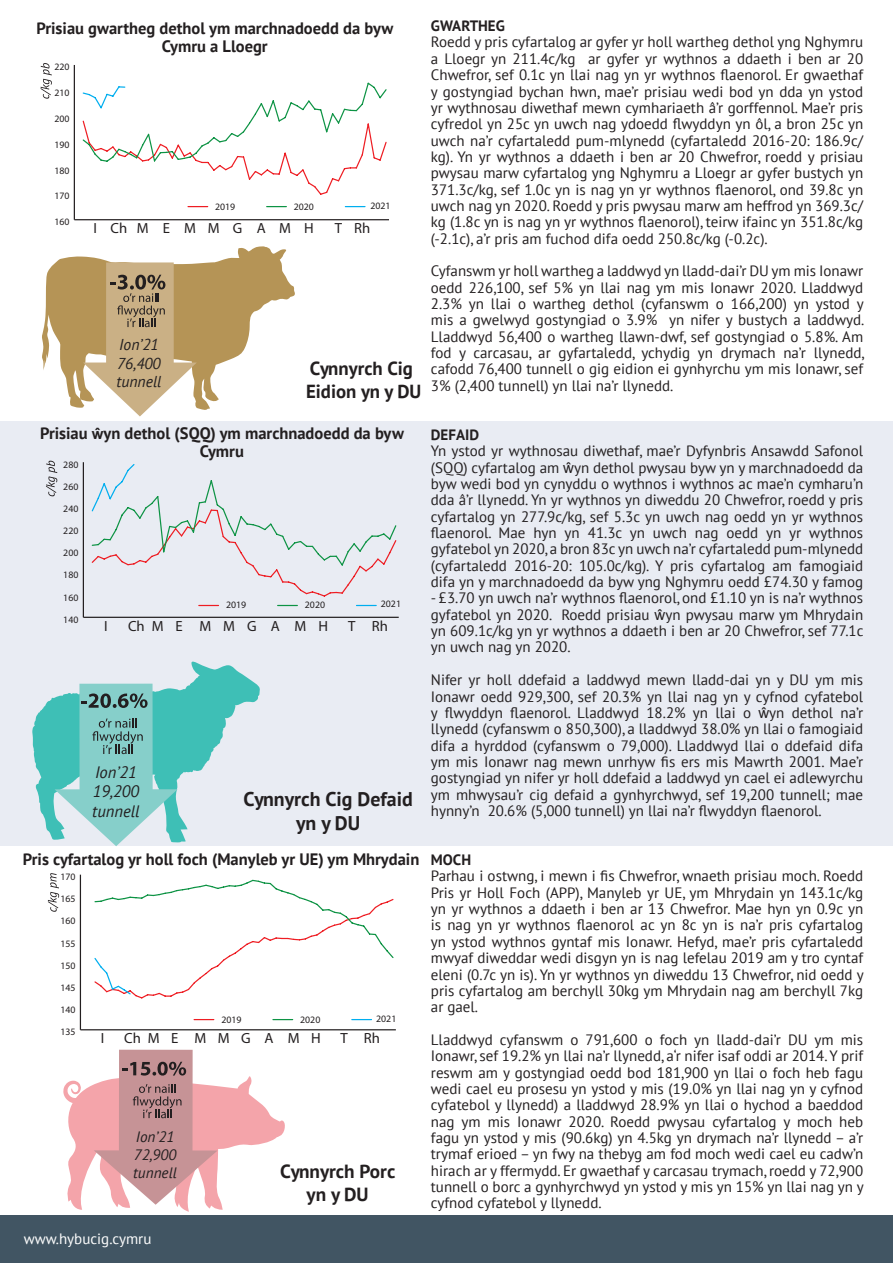
<style>
.page{position:relative;width:893px;height:1263px;background:#fff}
.page>*{position:absolute;margin:0;border:0;box-sizing:border-box;transform-origin:0 0}
.t1{font:700 19.8px/23.9px "PT Sans";color:#231f20;text-align:center}
.t2{font:700 19.05px/22.8px "PT Sans";color:#231f20;text-align:center}
.t3{font:700 18.9px/22.6px "PT Sans";color:#231f20}
.t4{font:700 16.5px/18px "PT Sans";color:#231f20;text-align:center}
.t5{font:italic 16.5px/19.8px "PT Sans";color:#231f20}
.t6{font:italic 15.75px/18.9px "PT Sans";color:#231f20}
.t7{font:15px/16.4px "PT Sans";color:#231f20;text-align:justify}
.t8{font:italic 15px/18px "PT Sans";color:#231f20}
.t9{font:700 15px "PT Sans";color:#231f20}
.t10{font:15px "PT Sans";color:#fff}
.t11{font:14.7px "Myriad Pro";letter-spacing:.78em;color:#231f20}
.t12{font:14.7px "Myriad Pro";letter-spacing:.895em;color:#231f20}
.t13{font:14.7px "Myriad Pro";letter-spacing:.81em;color:#231f20}
.t14{font:9.9px "Myriad Pro";color:#231f20}
.t15{font:9.75px "Myriad Pro";color:#231f20}
.s1{font-family:"Arial";font-size:15px}
.s2{font-family:"Arial"}
</style>
<div class="page">
<div style="left:0;top:1215px;width:893px;height:48px;background:#415563"></div>
<div style="left:0;top:422px;width:893px;height:424px;background:#e9ecf3"></div>
<hr style="left:80px;top:1029px;width:316px;height:1px;background:#231f20">
<hr style="left:80px;top:875px;width:1px;height:155px;background:#231f20">
<svg style="left:94px;top:879px;width:300px;height:120px"></svg>
<svg style="left:194px;top:1019px;width:20px;height:1px"></svg>
<svg style="left:273px;top:1019px;width:20px;height:1px"></svg>
<svg style="left:352px;top:1019px;width:19px;height:1px"></svg>
<svg style="left:48px;top:873px;width:11px;height:39px"></svg>
<hr style="left:83px;top:617px;width:316px;height:1px;background:#231f20">
<hr style="left:83px;top:462px;width:1px;height:155px;background:#231f20">
<svg style="left:91px;top:464px;width:306px;height:133px"></svg>
<svg style="left:199px;top:605px;width:20px;height:1px"></svg>
<svg style="left:278px;top:605px;width:19px;height:1px"></svg>
<svg style="left:356px;top:605px;width:20px;height:1px"></svg>
<svg style="left:46px;top:461px;width:11px;height:35px"></svg>
<hr style="left:74px;top:219px;width:315px;height:1px;background:#231f20">
<hr style="left:74px;top:65px;width:1px;height:155px;background:#231f20">
<svg style="left:82px;top:82px;width:305px;height:113px"></svg>
<svg style="left:188px;top:206px;width:20px;height:1px"></svg>
<svg style="left:267px;top:206px;width:19px;height:1px"></svg>
<svg style="left:345px;top:206px;width:20px;height:1px"></svg>
<svg style="left:40px;top:63px;width:12px;height:36px"></svg>
<svg style="left:42px;top:246px;width:253px;height:170px"></svg>
<svg style="left:63px;top:1050px;width:222px;height:162px"></svg>
<svg style="left:32px;top:661px;width:228px;height:185px"></svg>
<p class="t4" style="left:36px;top:19px;width:358px">Prisiau gwartheg dethol ym marchnadoedd da byw<br>Cymru a Lloegr</p>
<p class="t15" style="left:54px;top:61px;width:17px">220</p>
<p class="t15" style="left:54px;top:87px;width:17px">210</p>
<p class="t15" style="left:54px;top:113px;width:17px">200</p>
<p class="t15" style="left:54px;top:139px;width:17px">190</p>
<p class="t15" style="left:54px;top:164px;width:17px">180</p>
<p class="t15" style="left:54px;top:190px;width:17px">170</p>
<p class="t15" style="left:54px;top:216px;width:17px">160</p>
<p class="t15" style="left:215px;top:200px;width:22px">2019</p>
<p class="t15" style="left:294px;top:200px;width:22px">2020</p>
<p class="t15" style="left:370px;top:200px;width:22px">2021</p>
<p class="t12" style="left:93px;top:219px;width:222px">IChMEMMGAMH</p>
<p class="t11" style="left:335px;top:219px;width:37px">T Rh</p>
<p class="t6" style="left:117px;top:334px;width:46px">Ion’21<br>76,400 tunnell</p>
<p class="t3" style="left:306px;top:357px;width:117px">Cynnyrch Cig<br>Eidion yn y DU</p>
<p class="t4" style="left:40px;top:424px;width:365px">Prisiau <span class="s1">ŵ</span>yn dethol (SQQ) ym marchnadoedd da byw<br>Cymru</p>
<p class="t14" style="left:63px;top:458px;width:17px">280</p>
<p class="t14" style="left:63px;top:480px;width:17px">260</p>
<p class="t14" style="left:63px;top:502px;width:17px">240</p>
<p class="t14" style="left:63px;top:525px;width:17px">220</p>
<p class="t14" style="left:63px;top:547px;width:17px">200</p>
<p class="t14" style="left:63px;top:569px;width:17px">180</p>
<p class="t14" style="left:63px;top:591px;width:17px">160</p>
<p class="t14" style="left:63px;top:613px;width:17px">140</p>
<p class="t14" style="left:226px;top:599px;width:22px">2019</p>
<p class="t14" style="left:305px;top:599px;width:22px">2020</p>
<p class="t14" style="left:381px;top:598px;width:22px">2021</p>
<p class="t11" style="left:104px;top:617px;width:5px">I</p>
<p class="t13" style="left:128px;top:617px;width:201px">ChME MMG A MH</p>
<p class="t11" style="left:348px;top:617px;width:41px">T Rh</p>
<p class="t5" style="left:92px;top:761px;width:49px">Ion’21<br>19,200 tunnell</p>
<h1 class="t1" style="left:243px;top:786px;width:171px">Cynnyrch Cig Defaid yn y DU</h1>
<p class="t4" style="left:23px;top:850px;width:398px">Pris cyfartalog yr holl foch (Manyleb yr UE) ym Mhrydain</p>
<p class="t14" style="left:60px;top:871px;width:17px">170</p>
<p class="t14" style="left:60px;top:893px;width:17px">165</p>
<p class="t14" style="left:60px;top:915px;width:17px">160</p>
<p class="t14" style="left:60px;top:937px;width:17px">155</p>
<p class="t14" style="left:60px;top:959px;width:17px">150</p>
<p class="t14" style="left:60px;top:981px;width:17px">145</p>
<p class="t14" style="left:60px;top:1004px;width:17px">140</p>
<p class="t14" style="left:60px;top:1026px;width:17px">135</p>
<p class="t14" style="left:221px;top:1013px;width:22px">2019</p>
<p class="t14" style="left:300px;top:1013px;width:22px">2020</p>
<p class="t14" style="left:376px;top:1012px;width:22px">2021</p>
<p class="t11" style="left:101px;top:1029px;width:5px">I</p>
<p class="t11" style="left:124px;top:1029px;width:198px">ChME MMG A MH</p>
<p class="t11" style="left:340px;top:1029px;width:41px">T Rh</p>
<p class="t8" style="left:133px;top:1127px;width:45px">Ion’21<br>72,900 tunnell</p>
<p class="t2" style="left:280px;top:1160px;width:117px">Cynnyrch Porc yn y DU</p>
<p class="t10" style="left:24px;top:1229px;width:129px">www.hybucig.cymru</p>
<p class="t9" style="left:431px;top:16px;width:76px">GWARTHEG</p>
<p class="t7" style="left:431px;top:34px;width:434px">Roedd y pris cyfartalog ar gyfer yr holl wartheg dethol yng Nghymru a Lloegr yn 211.4c/kg ar gyfer yr wythnos a ddaeth i ben ar 20<br>Chwefror, sef 0.1c yn llai nag yn yr wythnos flaenorol. Er gwaethaf y gostyngiad bychan hwn, mae’r prisiau wedi bod yn dda yn ystod yr wythnosau diwethaf mewn cymhariaeth â’r gorffennol. Mae’r pris cyfredol yn 25c yn uwch nag ydoedd flwyddyn yn ôl, a bron 25c yn uwch na’r cyfartaledd pum-mlynedd (cyfartaledd 2016-20: 186.9c/ kg). Yn yr wythnos a ddaeth i ben ar 20 Chwefror, roedd y prisiau pwysau marw cyfartalog yng Nghymru a Lloegr ar gyfer bustych yn 371.3c/kg, sef 1.0c yn is nag yn yr wythnos flaenorol, ond 39.8c yn uwch nag yn 2020. Roedd y pris pwysau marw am heffrod yn 369.3c/ kg (1.8c yn is nag yn yr wythnos flaenorol), teirw ifainc yn 351.8c/kg (-2.1c), a’r pris am fuchod difa oedd 250.8c/kg (-0.2c).</p>
<p class="t7" style="left:431px;top:263px;width:435px">Cyfanswm yr holl wartheg a laddwyd yn lladd-dai’r DU ym mis Ionawr oedd 226,100, sef 5% yn llai nag ym mis Ionawr 2020. Lladdwyd 2.3% yn llai o wartheg dethol (cyfanswm o 166,200) yn ystod y mis a gwelwyd gostyngiad o 3.9% yn nifer y bustych a laddwyd.<br>Lladdwyd 56,400 o wartheg llawn-dwf, sef gostyngiad o 5.8%. Am fod y carcasau, ar gyfartaledd, ychydig yn drymach na’r llynedd, cafodd 76,400 tunnell o gig eidion ei gynhyrchu ym mis Ionawr, sef 3% (2,400 tunnell) yn llai na’r llynedd.</p>
<p class="t9" style="left:431px;top:425px;width:50px">DEFAID</p>
<p class="t7" style="left:431px;top:442px;width:434px">Yn ystod yr wythnosau diwethaf, mae’r Dyfynbris Ansawdd Safonol (SQQ) cyfartalog am <span class="s2">ŵ</span>yn dethol pwysau byw yn y marchnadoedd da byw wedi bod yn cynyddu o wythnos i wythnos ac mae’n cymharu’n dda â’r llynedd. Yn yr wythnos yn diweddu 20 Chwefror, roedd y pris cyfartalog yn 277.9c/kg, sef 5.3c yn uwch nag oedd yn yr wythnos flaenorol. Mae hyn yn 41.3c yn uwch nag oedd yn yr wythnos gyfatebol yn 2020, a bron 83c yn uwch na’r cyfartaledd pum-mlynedd (cyfartaledd 2016-20: 105.0c/kg). Y pris cyfartalog am famogiaid difa yn y marchnadoedd da byw yng Nghymru oedd £74.30 y famog</p>
<p class="t7" style="left:431px;top:590px;width:434px">- £3.70 yn uwch na’r wythnos flaenorol, ond £1.10 yn is na’r wythnos gyfatebol yn 2020. Roedd prisiau <span class="s2">ŵ</span>yn pwysau marw ym Mhrydain yn 609.1c/kg yn yr wythnos a ddaeth i ben ar 20 Chwefror, sef 77.1c yn uwch nag yn 2020.</p>
<p class="t7" style="left:431px;top:671px;width:434px">Nifer yr holl ddefaid a laddwyd mewn lladd-dai yn y DU ym mis Ionawr oedd 929,300, sef 20.3% yn llai nag yn y cyfnod cyfatebol y flwyddyn flaenorol. Lladdwyd 18.2% yn llai o <span class="s2">ŵ</span>yn dethol na’r llynedd (cyfanswm o 850,300), a lladdwyd 38.0% yn llai o famogiaid difa a hyrddod (cyfanswm o 79,000). Lladdwyd llai o ddefaid difa ym mis Ionawr nag mewn unrhyw fis ers mis Mawrth 2001. Mae’r gostyngiad yn nifer yr holl ddefaid a laddwyd yn cael ei adlewyrchu ym mhwysau’r cig defaid a gynhyrchwyd, sef 19,200 tunnell; mae hynny’n 20.6% (5,000 tunnell) yn llai na’r flwyddyn flaenorol.</p>
<p class="t9" style="left:431px;top:850px;width:42px">MOCH</p>
<p class="t7" style="left:431px;top:868px;width:434px">Parhau i ostwng, i mewn i fis Chwefror, wnaeth prisiau moch. Roedd Pris yr Holl Foch (APP), Manyleb yr UE, ym Mhrydain yn 143.1c/kg yn yr wythnos a ddaeth i ben ar 13 Chwefror. Mae hyn yn 0.9c yn is nag yn yr wythnos flaenorol ac yn 8c yn is na’r pris cyfartalog yn ystod wythnos gyntaf mis Ionawr. Hefyd, mae’r pris cyfartaledd mwyaf diweddar wedi disgyn yn is nag lefelau 2019 am y tro cyntaf eleni (0.7c yn is). Yn yr wythnos yn diweddu 13 Chwefror, nid oedd y pris cyfartalog am berchyll 30kg ym Mhrydain nag am berchyll 7kg ar gael.</p>
<p class="t7" style="left:431px;top:1031px;width:434px">Lladdwyd cyfanswm o 791,600 o foch yn lladd-dai’r DU ym mis Ionawr, sef 19.2% yn llai na’r llynedd, a‘r nifer isaf oddi ar 2014. Y prif reswm am y gostyngiad oedd bod 181,900 yn llai o foch heb fagu wedi cael eu prosesu yn ystod y mis (19.0% yn llai nag yn y cyfnod cyfatebol y llynedd) a lladdwyd 28.9% yn llai o hychod a baeddod nag ym mis Ionawr 2020. Roedd pwysau cyfartalog y moch heb fagu yn ystod y mis (90.6kg) yn 4.5kg yn drymach na’r llynedd – a’r trymaf erioed – yn fwy na thebyg am fod moch wedi cael eu cadw’n hirach ar y ffermydd. Er gwaethaf y carcasau trymach, roedd y 72,900 tunnell o borc a gynhyrchwyd yn ystod y mis yn 15% yn llai nag yn y cyfnod cyfatebol y llynedd.</p>
</div>
